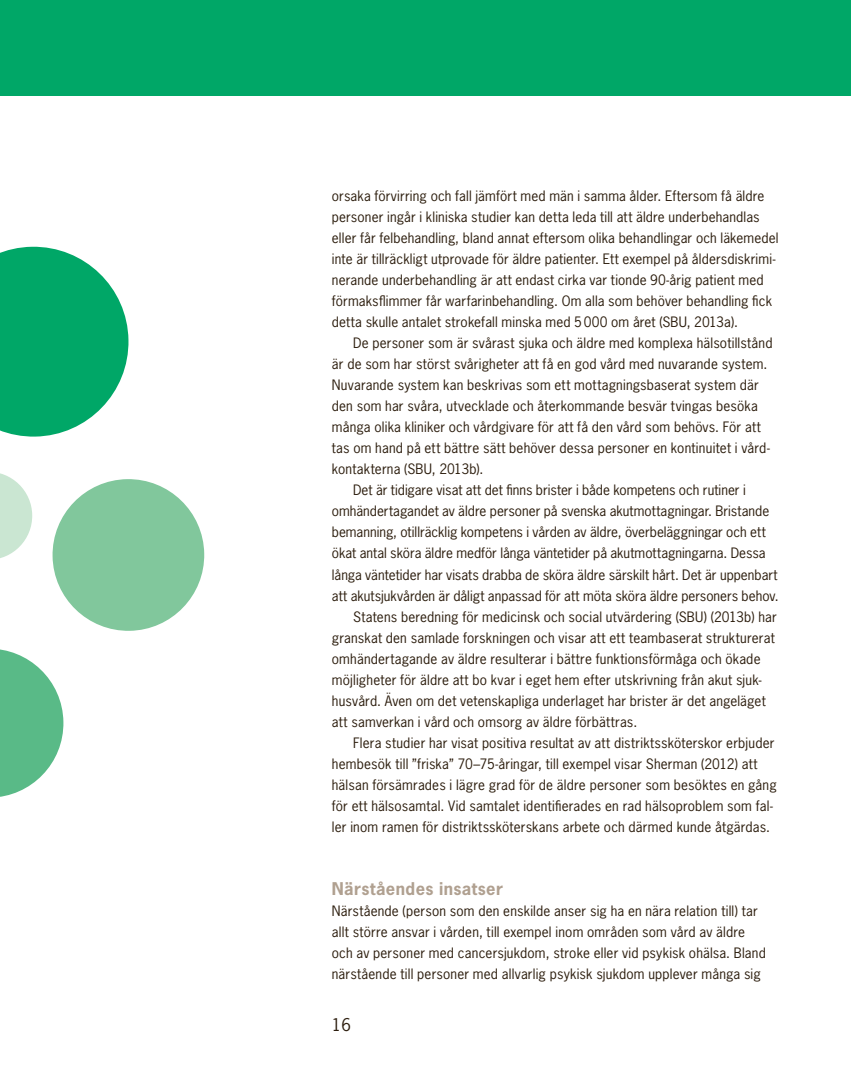
<style>
.page{position:relative;width:851px;height:1085px;background:#fff}
.page>*{position:absolute;margin:0;border:0;box-sizing:border-box;transform-origin:0 0}
.t1{font:700 16.5px "News Gothic Std";letter-spacing:.025em;color:#b0a090}
.t2{font:16.5px "News Gothic Std";color:#2c1d0d}
.t3{font:13.5px/21px "News Gothic Std";letter-spacing:.01em;color:#2c1d0d}
</style>
<div class="page">
<div style="left:0;top:0;width:850px;height:96px;background:#00a767"></div>
<svg style="left:52px;top:479px;width:153px;height:152px"></svg>
<svg style="left:0;top:246px;width:129px;height:191px"></svg>
<svg style="left:0;top:649px;width:64px;height:148px"></svg>
<svg style="left:0;top:473px;width:33px;height:85px"></svg>
<p class="t3" style="left:332px;top:185px;width:448px">orsaka förvirring och fall jämfört med män i samma ålder. Eftersom få äldre personer ingår i kliniska studier kan detta leda till att äldre underbehandlas eller får felbehandling, bland annat eftersom olika behandlingar och läkemedel inte är tillräckligt utprovade för äldre patienter. Ett exempel på åldersdiskrimi&shy;nerande underbehandling är att endast cirka var tionde 90-årig patient med förmaksflimmer får warfarinbehandling. Om alla som behöver behandling fick detta skulle antalet strokefall minska med 5000 om året (SBU, 2013a).</p>
<p class="t3" style="left:353px;top:332px;width:421px">De personer som är svårast sjuka och äldre med komplexa hälsotillstånd</p>
<p class="t3" style="left:332px;top:353px;width:437px">är de som har störst svårigheter att få en god vård med nuvarande system.</p>
<p class="t3" style="left:332px;top:374px;width:428px">Nuvarande system kan beskrivas som ett mottagningsbaserat system där</p>
<p class="t3" style="left:332px;top:395px;width:427px">den som har svåra, utvecklade och återkommande besvär tvingas besöka</p>
<p class="t3" style="left:332px;top:416px;width:430px">många olika kliniker och vårdgivare för att få den vård som behövs. För att</p>
<p class="t3" style="left:332px;top:437px;width:439px">tas om hand på ett bättre sätt behöver dessa personer en kontinuitet i vård-</p>
<p class="t3" style="left:332px;top:458px;width:153px">kontakterna (SBU, 2013b).</p>
<p class="t3" style="left:353px;top:479px;width:394px">Det är tidigare visat att det finns brister i både kompetens och rutiner i</p>
<p class="t3" style="left:332px;top:500px;width:439px">omhändertagandet av äldre personer på svenska akutmottagningar. Bristande</p>
<p class="t3" style="left:332px;top:521px;width:435px">bemanning, otillräcklig kompetens i vården av äldre, överbeläggningar och ett</p>
<p class="t3" style="left:332px;top:542px;width:435px">ökat antal sköra äldre medför långa väntetider på akutmottagningarna. Dessa</p>
<p class="t3" style="left:332px;top:563px;width:447px">långa väntetider har visats drabba de sköra äldre särskilt hårt. Det är uppenbart</p>
<p class="t3" style="left:332px;top:584px;width:448px">att akutsjukvården är dåligt anpassad för att möta sköra äldre personers behov.</p>
<p class="t3" style="left:353px;top:605px;width:425px">Statens beredning för medicinsk och social utvärdering (SBU) (2013b) har</p>
<p class="t3" style="left:332px;top:626px;width:444px">granskat den samlade forskningen och visar att ett teambaserat strukturerat</p>
<p class="t3" style="left:332px;top:647px;width:430px">omhändertagande av äldre resulterar i bättre funktionsförmåga och ökade</p>
<p class="t3" style="left:332px;top:668px;width:431px">möjligheter för äldre att bo kvar i eget hem efter utskrivning från akut sjuk-</p>
<p class="t3" style="left:332px;top:689px;width:435px">husvård. Även om det vetenskapliga underlaget har brister är det angeläget</p>
<p class="t3" style="left:332px;top:710px;width:307px">att samverkan i vård och omsorg av äldre förbättras.</p>
<p class="t3" style="left:353px;top:731px;width:423px">Flera studier har visat positiva resultat av att distriktssköterskor erbjuder</p>
<p class="t3" style="left:332px;top:752px;width:427px">hembesök till ”friska” 70–75-åringar, till exempel visar Sherman (2012) att</p>
<p class="t3" style="left:332px;top:773px;width:446px">hälsan försämrades i lägre grad för de äldre personer som besöktes en gång</p>
<p class="t3" style="left:332px;top:794px;width:442px">för ett hälsosamtal. Vid samtalet identifierades en rad hälsoproblem som fal-</p>
<p class="t3" style="left:332px;top:815px;width:439px">ler inom ramen för distriktssköterskans arbete och därmed kunde åtgärdas.</p>
<p class="t1" style="left:332px;top:877px;width:172px">Närståendes insatser</p>
<p class="t3" style="left:332px;top:899px;width:435px">Närstående (person som den enskilde anser sig ha en nära relation till) tar allt större ansvar i vården, till exempel inom områden som vård av äldre och av personer med cancersjukdom, stroke eller vid psykisk ohälsa. Bland närstående till personer med allvarlig psykisk sjukdom upplever många sig</p>
<p class="t2" style="left:332px;top:1014px;width:21px">16</p>
</div>
